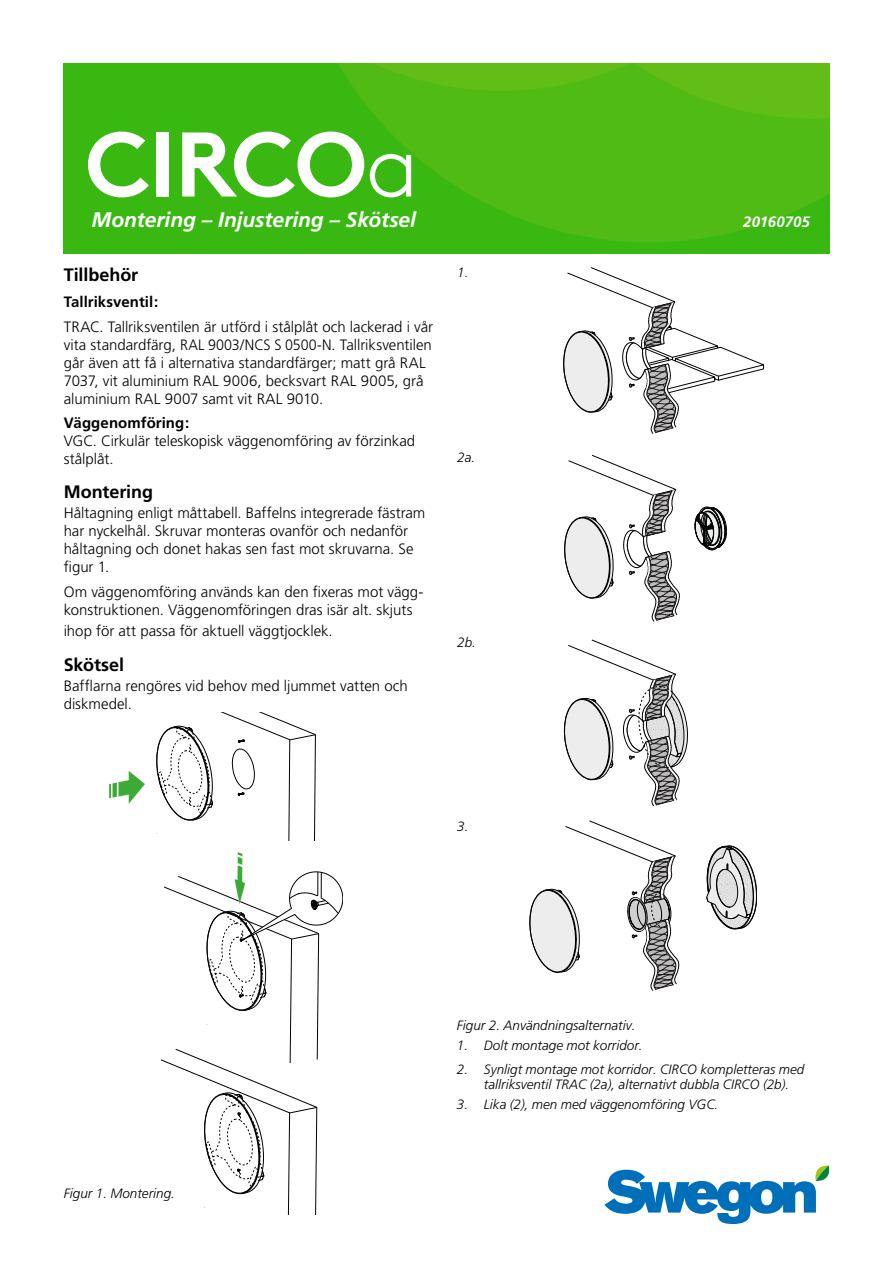
<style>
.page{position:relative;width:893px;height:1263px;background:#fff}
.page>*{position:absolute;margin:0;border:0;box-sizing:border-box;transform-origin:0 0}
.t1{font:700 91.5px "Swegon Brown";letter-spacing:-.02em;color:#fff}
.t2{font:italic 700 21px "Frutiger";letter-spacing:-.005em;color:#fff}
.t3{font:700 18px "Frutiger";letter-spacing:-.005em;color:#000}
.t4{font:300 15px/18px "Frutiger";letter-spacing:-.005em;color:#000}
.t5{font:700 15px "Frutiger";color:#000}
.t6{font:italic 700 15px "Frutiger";letter-spacing:-.005em;color:#fff}
.t7{font:italic 300 13.5px/15px "Frutiger";color:#000}
.s1{font-weight:300}
</style>
<div class="page">
<svg style="left:604px;top:1165px;width:226px;height:59px"></svg>
<img style="left:64px;top:64px;width:765px;height:189px">
<svg style="left:156px;top:712px;width:160px;height:128px"></svg>
<svg style="left:109px;top:771px;width:36px;height:33px"></svg>
<svg style="left:162px;top:852px;width:181px;height:363px"></svg>
<svg style="left:563px;top:267px;width:201px;height:167px"></svg>
<svg style="left:695px;top:507px;width:32px;height:44px"></svg>
<svg style="left:564px;top:454px;width:116px;height:167px"></svg>
<svg style="left:563px;top:639px;width:125px;height:167px"></svg>
<svg style="left:530px;top:821px;width:227px;height:170px"></svg>
<h1 class="t1" style="left:85px;top:90px;width:335px">CIRCO<span class="s1">a</span></h1>
<h2 class="t2" style="left:92px;top:207px;width:326px">Montering – Injustering – Skötsel</h2>
<p class="t6" style="left:743px;top:213px;width:68px">20160705</p>
<p class="t3" style="left:64px;top:264px;width:76px">Tillbehör</p>
<p class="t5" style="left:64px;top:293px;width:96px">Tallriksventil:</p>
<p class="t4" style="left:64px;top:317px;width:371px">TRAC. Tallriksventilen är utförd i stålplåt och lackerad i vår vita standardfärg, RAL 9003/NCS S 0500-N. Tallriksventilen går även att få i alternativa standardfärger; matt grå RAL 7037, vit aluminium RAL 9006, becksvart RAL 9005, grå aluminium RAL 9007 samt vit RAL 9010.</p>
<p class="t5" style="left:64px;top:414px;width:127px">Väggenomföring:</p>
<p class="t4" style="left:64px;top:432px;width:353px">VGC. Cirkulär teleskopisk väggenomföring av förzinkad stålplåt.</p>
<p class="t3" style="left:64px;top:481px;width:91px">Montering</p>
<p class="t4" style="left:64px;top:504px;width:363px">Håltagning enligt måttabell. Baffelns integrerade fästram har nyckelhål. Skruvar monteras ovanför och nedanför håltagning och donet hakas sen fast mot skruvarna. Se figur 1.</p>
<p class="t4" style="left:64px;top:583px;width:361px">Om väggenomföring används kan den fixeras mot vägg&shy;konstruktionen. Väggenomföringen dras isär alt. skjuts</p>
<p class="t4" style="left:64px;top:622px;width:271px">ihop för att passa för aktuell väggtjocklek.</p>
<p class="t3" style="left:64px;top:654px;width:62px">Skötsel</p>
<p class="t4" style="left:64px;top:677px;width:345px">Bafflarna rengöres vid behov med ljummet vatten och diskmedel.</p>
<p class="t7" style="left:457px;top:265px;width:13px">1.</p>
<p class="t7" style="left:457px;top:450px;width:20px">2a.</p>
<p class="t7" style="left:457px;top:634px;width:20px">2b.</p>
<p class="t7" style="left:457px;top:819px;width:13px">3.</p>
<p class="t7" style="left:64px;top:1186px;width:113px">Figur 1. Montering.</p>
<p class="t7" style="left:457px;top:1017px;width:180px">Figur 2. Användningsalternativ.</p>
<p class="t7" style="left:457px;top:1038px;width:187px">1. Dolt montage mot korridor.</p>
<p class="t7" style="left:484px;top:1061px;width:322px;text-indent:-27px">2. Synligt montage mot korridor. CIRCO kompletteras med tallriksventil TRAC (2a), alternativt dubbla CIRCO (2b).</p>
<p class="t7" style="left:457px;top:1097px;width:263px">3. Lika (2), men med väggenomföring VGC.</p>
</div>
